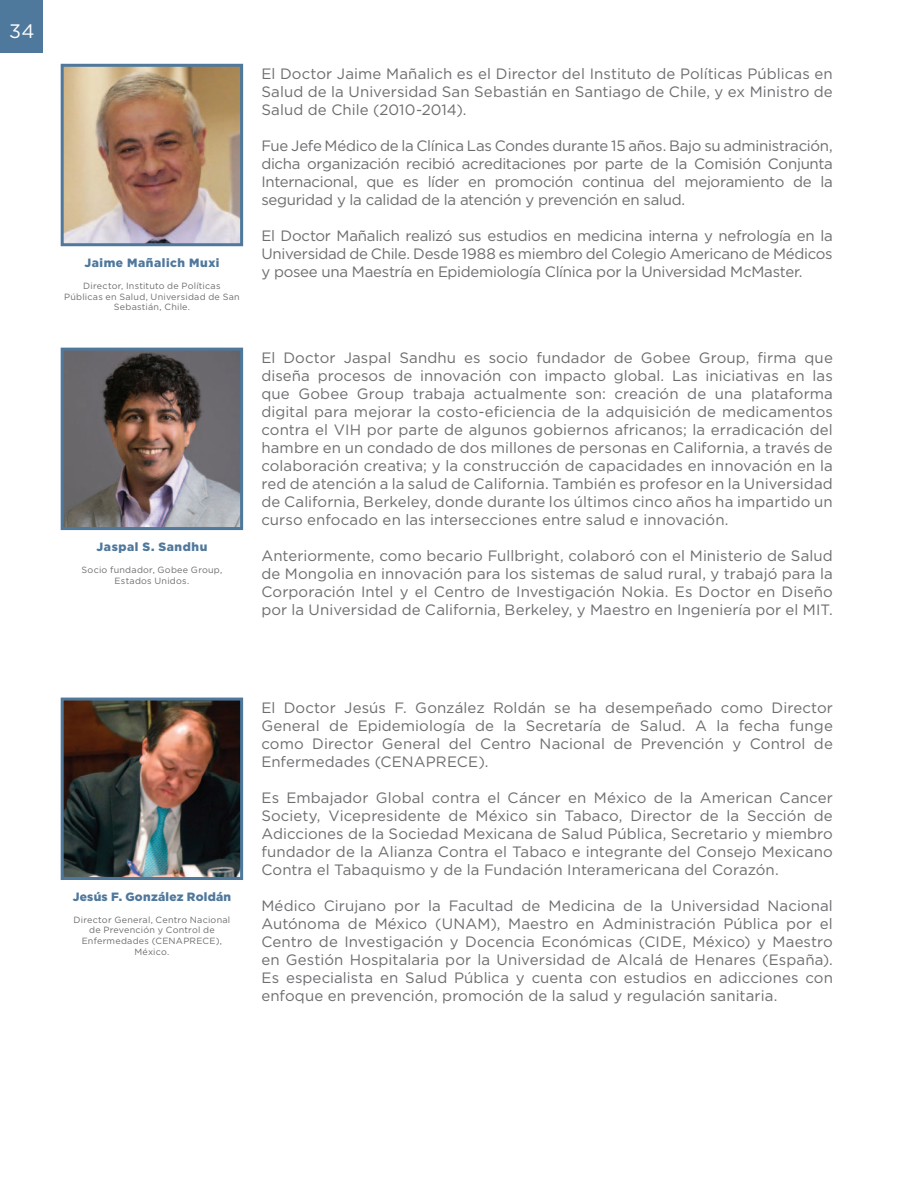
<style>
.page{position:relative;width:918px;height:1188px;background:#fff}
.page>*{position:absolute;margin:0;border:0;box-sizing:border-box;transform-origin:0 0}
.t1{font:19.5px "Gotham";color:#fff}
.t2{font:15px/18px "Gotham";letter-spacing:.005em;color:#6c6d70;text-align:justify}
.t3{font:900 12px "Gotham";letter-spacing:.045em;color:#4f789d}
.t4{font:900 12px "Gotham";letter-spacing:.025em;color:#4f789d}
.t5{font:9px/10.8px "Gotham";letter-spacing:.025em;color:#6c6d70;text-align:center}
</style>
<div class="page">
<img style="left:60px;top:63px;width:184px;height:184px">
<img style="left:60px;top:347px;width:184px;height:184px">
<img style="left:60px;top:697px;width:184px;height:183px">
<div style="left:0;top:0;width:43px;height:53px;background:#4f789d"></div>
<h1 class="t1" style="left:9px;top:18px;width:27px">34</h1>
<p class="t3" style="left:84px;top:255px;width:137px">Jaime Mañalich Muxi</p>
<p class="t5" style="left:64px;top:280px;width:177px">Director, Instituto de Políticas<br>Públicas en Salud, Universidad de San<br>Sebastián, Chile.</p>
<p class="t3" style="left:97px;top:539px;width:112px">Jaspal S. Sandhu</p>
<p class="t5" style="left:82px;top:564px;width:142px">Socio fundador, Gobee Group,<br>Estados Unidos.</p>
<p class="t2" style="left:261px;top:64px;width:573px">El Doctor Jaime Mañalich es el Director del Instituto de Políticas Públicas en Salud de la Universidad San Sebastián en Santiago de Chile, y ex Ministro de Salud de Chile (2010-2014).</p>
<p class="t2" style="left:261px;top:136px;width:573px">Fue Jefe Médico de la Clínica Las Condes durante 15 años. Bajo su administración, dicha organización recibió acreditaciones por parte de la Comisión Conjunta Internacional, que es líder en promoción continua del mejoramiento de la seguridad y la calidad de la atención y prevención en salud.</p>
<p class="t2" style="left:261px;top:226px;width:573px">El Doctor Mañalich realizó sus estudios en medicina interna y nefrología en la Universidad de Chile. Desde 1988 es miembro del Colegio Americano de Médicos y posee una Maestría en Epidemiología Clínica por la Universidad McMaster.</p>
<p class="t2" style="left:261px;top:348px;width:573px">El Doctor Jaspal Sandhu es socio fundador de Gobee Group, firma que diseña procesos de innovación con impacto global. Las iniciativas en las que Gobee Group trabaja actualmente son: creación de una plataforma digital para mejorar la costo-eficiencia de la adquisición de medicamentos contra el VIH por parte de algunos gobiernos africanos; la erradicación del hambre en un condado de dos millones de personas en California, a través de colaboración creativa; y la construcción de capacidades en innovación en la red de atención a la salud de California. También es profesor en la Universidad de California, Berkeley, donde durante los últimos cinco años ha impartido un curso enfocado en las intersecciones entre salud e innovación.</p>
<p class="t2" style="left:261px;top:546px;width:573px">Anteriormente, como becario Fullbright, colaboró con el Ministerio de Salud de Mongolia en innovación para los sistemas de salud rural, y trabajó para la Corporación Intel y el Centro de Investigación Nokia. Es Doctor en Diseño por la Universidad de California, Berkeley, y Maestro en Ingeniería por el MIT.</p>
<p class="t4" style="left:73px;top:889px;width:160px">Jesús F. González Roldán</p>
<p class="t5" style="left:74px;top:914px;width:158px">Director General, Centro Nacional de Prevención y Control de<br>Enfermedades (CENAPRECE),<br>México.</p>
<p class="t2" style="left:261px;top:698px;width:573px">El Doctor Jesús F. González Roldán se ha desempeñado como Director General de Epidemiología de la Secretaría de Salud. A la fecha funge como Director General del Centro Nacional de Prevención y Control de Enfermedades (CENAPRECE).</p>
<p class="t2" style="left:261px;top:788px;width:573px">Es Embajador Global contra el Cáncer en México de la American Cancer Society, Vicepresidente de México sin Tabaco, Director de la Sección de Adicciones de la Sociedad Mexicana de Salud Pública, Secretario y miembro fundador de la Alianza Contra el Tabaco e integrante del Consejo Mexicano Contra el Tabaquismo y de la Fundación Interamericana del Corazón.</p>
<p class="t2" style="left:261px;top:896px;width:573px">Médico Cirujano por la Facultad de Medicina de la Universidad Nacional Autónoma de México (UNAM), Maestro en Administración Pública por el Centro de Investigación y Docencia Económicas (CIDE, México) y Maestro en Gestión Hospitalaria por la Universidad de Alcalá de Henares (España).<br>Es especialista en Salud Pública y cuenta con estudios en adicciones con enfoque en prevención, promoción de la salud y regulación sanitaria.</p>
</div>
